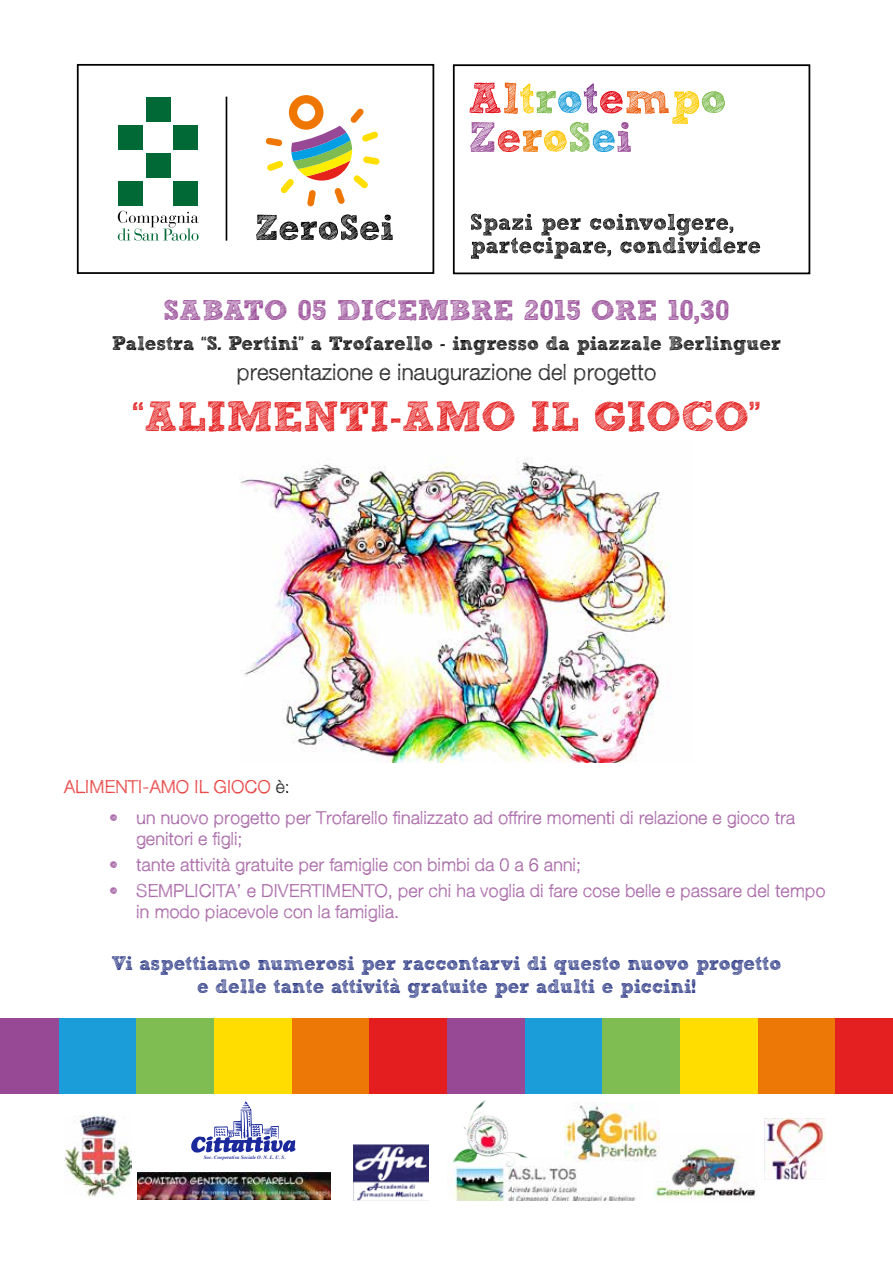
<style>
.page{position:relative;width:893px;height:1263px;background:#fff}
.page>*{position:absolute;margin:0;border:0;box-sizing:border-box;transform-origin:0 0}
.t1{font:700 42px "Sketch Block";color:#e41e1e}
.t2{font:700 28.5px "Sketch Block";color:#974996}
.t3{font:300 22.5px "Sketchetik";color:#000}
.t4{font:700 19.5px/23.4px "Sketch Block";color:#283583;text-align:center}
.t5{font:700 19.5px "Sketch Block";color:#000}
.t6{font:300 18px/21.6px "Sketchetik";color:#974996}
.t7{font:300 18px "Sketchetik";color:#e41e1e}
.t8{font:5.1px "font 000000001 bf 4 cc 14";color:#1b299c}
.s1{color:#000}
</style>
<div class="page">
<div style="left:77px;top:64px;width:357px;height:210px;border:2px solid #000"></div>
<svg style="left:118px;top:211px;width:81px;height:30px"></svg>
<div style="left:146px;top:154px;width:24px;height:24px;background:#006935"></div>
<div style="left:146px;top:97px;width:24px;height:24px;background:#006935"></div>
<div style="left:118px;top:126px;width:24px;height:24px;background:#006935"></div>
<div style="left:118px;top:181px;width:24px;height:24px;background:#006935"></div>
<div style="left:173px;top:126px;width:24px;height:24px;background:#006935"></div>
<div style="left:173px;top:181px;width:24px;height:25px;background:#006935"></div>
<hr style="left:226px;top:97px;width:1px;height:144px;background:#000">
<svg style="left:266px;top:95px;width:114px;height:112px"></svg>
<svg style="left:256px;top:214px;width:137px;height:26px"></svg>
<div style="left:453px;top:64px;width:357px;height:210px;border:2px solid #000"></div>
<svg style="left:470px;top:83px;width:255px;height:69px"></svg>
<svg style="left:471px;top:214px;width:289px;height:45px"></svg>
<div style="left:447px;top:1018px;width:78px;height:76px;background:#974996"></div>
<div style="left:525px;top:1018px;width:77px;height:76px;background:#1b9dd9"></div>
<div style="left:602px;top:1018px;width:78px;height:76px;background:#7fbc51"></div>
<div style="left:680px;top:1018px;width:78px;height:76px;background:#fd0"></div>
<div style="left:758px;top:1018px;width:78px;height:76px;background:#ee7806"></div>
<div style="left:836px;top:1018px;width:57px;height:76px;background:#e42120"></div>
<div style="left:0;top:1018px;width:59px;height:76px;background:#974996"></div>
<div style="left:59px;top:1018px;width:77px;height:76px;background:#1b9dd9"></div>
<div style="left:136px;top:1018px;width:78px;height:76px;background:#7fbc51"></div>
<div style="left:214px;top:1018px;width:78px;height:76px;background:#fd0"></div>
<div style="left:292px;top:1018px;width:77px;height:76px;background:#ee7806"></div>
<div style="left:369px;top:1018px;width:78px;height:76px;background:#e41e1e"></div>
<img style="left:239px;top:457px;width:432px;height:305px">
<img style="left:65px;top:1116px;width:67px;height:80px">
<img style="left:653px;top:1133px;width:103px;height:66px">
<img style="left:764px;top:1118px;width:61px;height:61px">
<img style="left:137px;top:1172px;width:193px;height:28px">
<svg style="left:191px;top:1101px;width:105px;height:52px"></svg>
<img style="left:353px;top:1145px;width:76px;height:55px">
<img style="left:453px;top:1161px;width:183px;height:39px">
<img style="left:565px;top:1102px;width:94px;height:59px">
<img style="left:452px;top:1100px;width:78px;height:66px">
<h2 class="t2" style="left:163px;top:293px;width:568px">SABATO 05 DICEMBRE 2015 ORE 10,30</h2>
<p class="t3" style="left:236px;top:358px;width:422px">presentazione e inaugurazione del progetto</p>
<p class="t5" style="left:112px;top:332px;width:671px">Palestra “S. Pertini” a Trofarello - ingresso da piazzale Berlinguer</p>
<h1 class="t1" style="left:132px;top:390px;width:630px">“ALIMENTI-AMO IL GIOCO”</h1>
<p class="t7" style="left:64px;top:776px;width:227px">ALIMENTI-AMO IL GIOCO <span class="s1">è:</span></p>
<p class="t6" style="left:136px;top:806px;width:661px;text-indent:-27px">• un nuovo progetto per Trofarello finalizzato ad offrire momenti di relazione e gioco tra genitori e figli;</p>
<p class="t6" style="left:109px;top:853px;width:473px">• tante attività gratuite per famiglie con bimbi da 0 a 6 anni;</p>
<p class="t6" style="left:136px;top:879px;width:691px;text-indent:-27px">• SEMPLICITA’ e DIVERTIMENTO, per chi ha voglia di fare cose belle e passare del tempo in modo piacevole con la famiglia.</p>
<p class="t4" style="left:112px;top:951px;width:671px">Vi aspettiamo numerosi per raccontarvi di questo nuovo progetto e delle tante attività gratuite per adulti e piccini!</p>
<p class="t8" style="left:204px;top:1152px;width:83px">Soc. Cooperativa Sociale O. N. L. U. S.</p>
</div>
